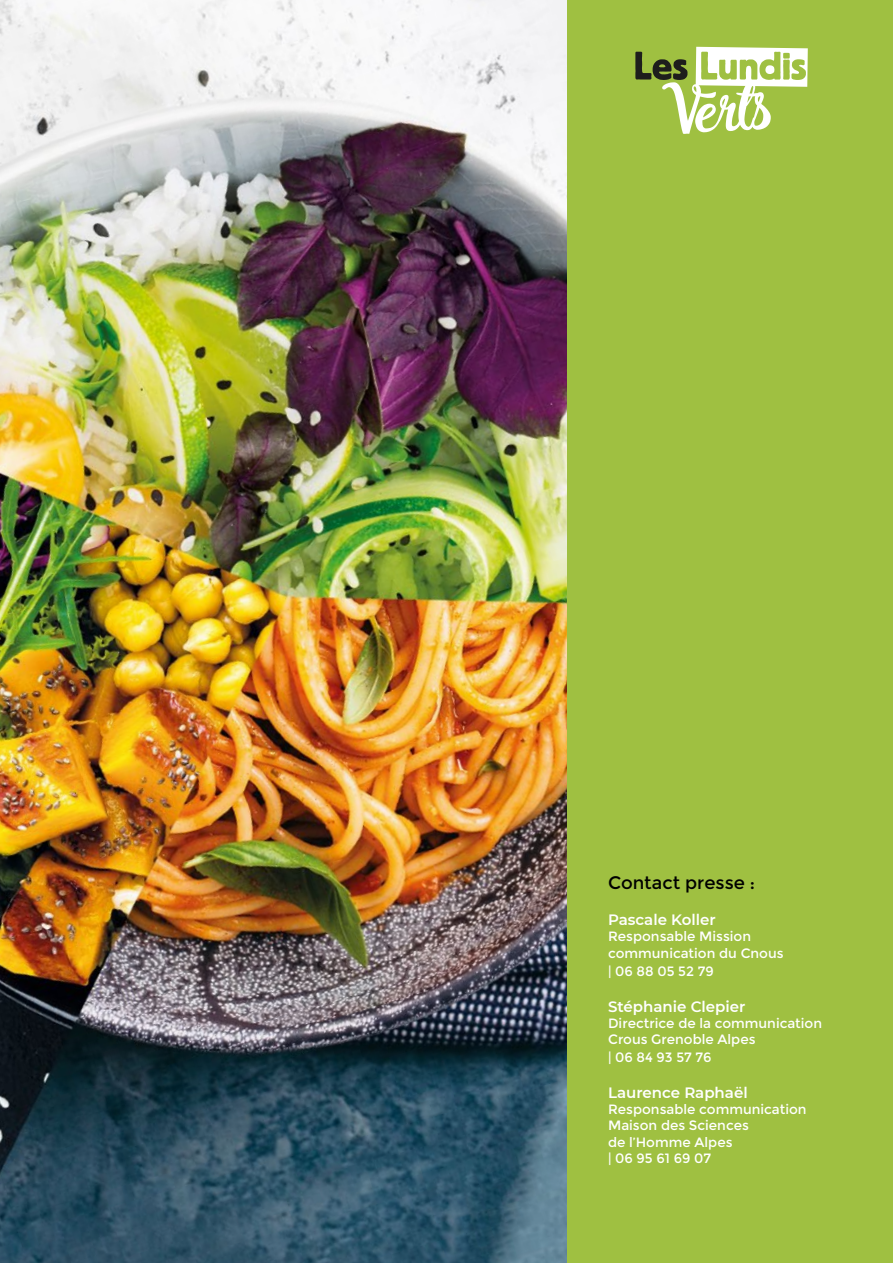
<style>
.page{position:relative;width:893px;height:1263px;background:#fff}
.page>*{position:absolute;margin:0;border:0;box-sizing:border-box;transform-origin:0 0}
.t1{font:18px "Montserrat";color:#000}
.t2{font:600 15px "Montserrat";color:#fff}
.t3{font:13.5px/16.2px "Montserrat";color:#fff}
</style>
<div class="page">
<img style="left:0;top:0;width:568px;height:1263px">
<div style="left:568px;top:0;width:325px;height:1263px;background:#9fc041"></div>
<svg style="left:635px;top:47px;width:173px;height:87px"></svg>
<h1 class="t1" style="left:608px;top:872px;width:149px">Contact presse :</h1>
<p class="t2" style="left:608px;top:909px;width:109px">Pascale Koller</p>
<p class="t3" style="left:608px;top:929px;width:177px">Responsable Mission communication du Cnous</p>
<p class="t3" style="left:608px;top:963px;width:107px">| 06 88 05 52 79</p>
<p class="t2" style="left:608px;top:996px;width:139px">Stéphanie Clepier</p>
<p class="t3" style="left:608px;top:1015px;width:216px">Directrice de la communication<br>Crous Grenoble Alpes</p>
<p class="t3" style="left:608px;top:1049px;width:105px">| 06 84 93 57 76</p>
<p class="t2" style="left:608px;top:1082px;width:141px">Laurence Raphaël</p>
<p class="t3" style="left:608px;top:1101px;width:200px">Responsable communication<br>Maison des Sciences<br>de l’Homme Alpes<br>| 06 95 61 69 07</p>
</div>
